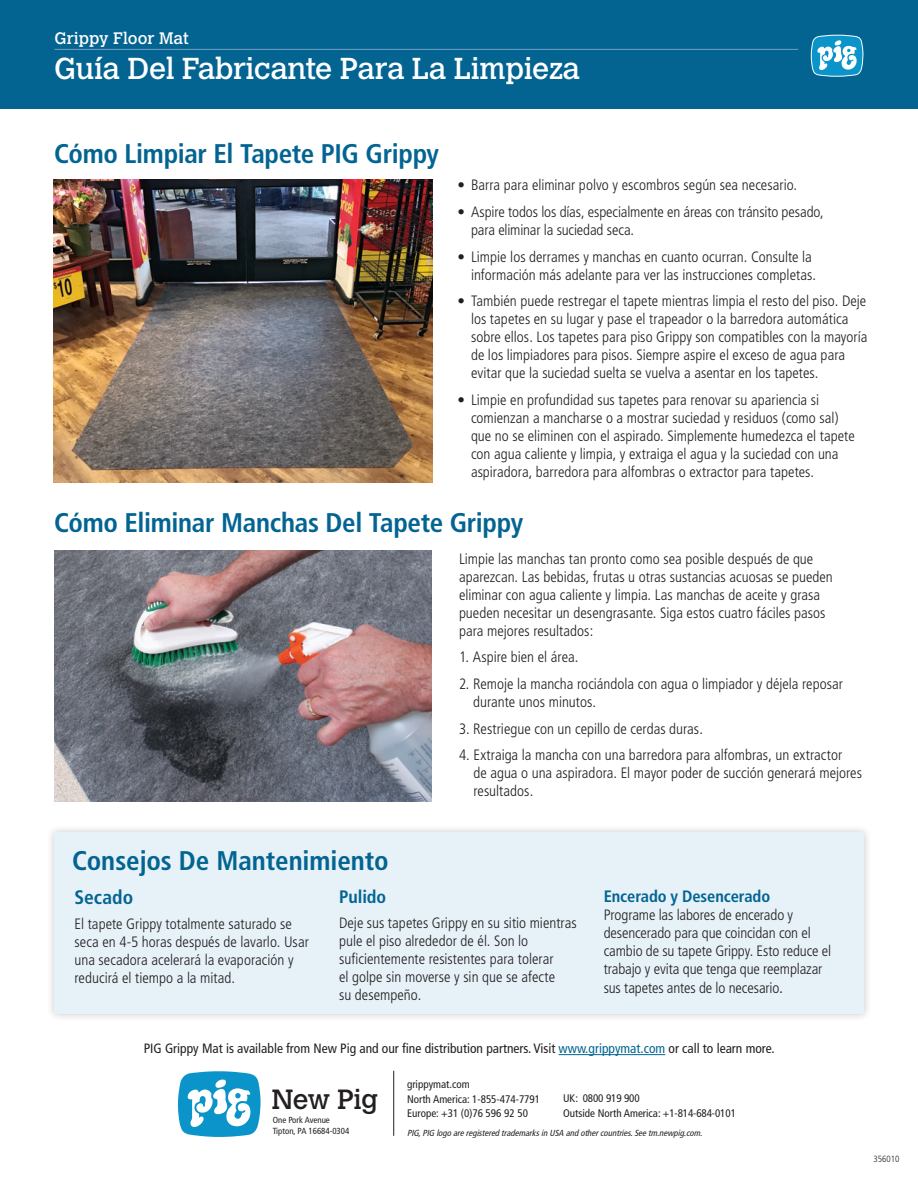
<style>
.page{position:relative;width:918px;height:1188px;background:#fff}
.page>*{position:absolute;margin:0;border:0;box-sizing:border-box;transform-origin:0 0}
.t1{font:30px "Calvert MT Std";letter-spacing:-.015em;color:#fff}
.t2{font:27.6px "Calvert MT Std";letter-spacing:-.03em;color:#231f20}
.t3{font:700 condensed 27px "Frutiger";letter-spacing:-.01em;color:#036492}
.t4{font:700 condensed 19.5px "Frutiger";color:#036492}
.t5{font:700 condensed 18px "Frutiger";color:#036492}
.t6{font:700 condensed 16.5px "Frutiger";letter-spacing:-.005em;color:#036492}
.t7{font:16.5px "Calvert MT Std";color:#fff}
.t8{font:300 condensed 15px/18px "Frutiger";color:#231f20}
.t9{font:condensed 13.5px "Frutiger";color:#231f20}
.t10{font:condensed 10.95px "Frutiger";color:#231f20}
.t11{font:300 condensed 9px "Frutiger";color:#231f20}
.t12{font:italic condensed 8.85px "Frutiger";color:#231f20}
.t13{font:condensed 8.85px "Frutiger";color:#231f20}
.s1{font-size:16.5px}
.s2{color:#036492}
</style>
<div class="page">
<img style="left:54px;top:551px;width:378px;height:250px">
<img style="left:54px;top:179px;width:378px;height:304px">
<hr style="left:393px;top:1071px;width:1px;height:65px;background:#231f20">
<svg style="left:178px;top:1071px;width:83px;height:66px"></svg>
<hr style="left:559px;top:1054px;width:106px;height:1px;background:#036492">
<div style="left:46px;top:824px;width:826px;height:198px;background:#231f20;opacity:.25"></div>
<div style="left:54px;top:832px;width:810px;height:182px;background:#e6f1f8"></div>
<div style="left:0;top:0;width:918px;height:109px;background:#036492"></div>
<svg style="left:811px;top:34px;width:52px;height:43px"></svg>
<hr style="left:55px;top:49px;width:743px;height:1px;background:#75a0c1">
<p class="t7" style="left:55px;top:28px;width:136px">Grippy Floor Mat</p>
<p class="t1" style="left:54px;top:51px;width:528px">Guía Del Fabricante Para La Limpieza</p>
<p class="t3" style="left:54px;top:137px;width:387px">Cómo Limpiar El Tapete PIG Grippy</p>
<p class="t8" style="left:458px;top:176px;width:341px">• Barra para eliminar polvo y escombros según sea necesario.</p>
<p class="t8" style="left:471px;top:203px;width:354px;text-indent:-14px">• Aspire todos los días, especialmente en áreas con tránsito pesado, para eliminar la suciedad seca.</p>
<p class="t8" style="left:458px;top:248px;width:360px;text-align:right">• Limpie los derrames y manchas en cuanto ocurran. Consulte la información más adelante para ver las instrucciones completas.</p>
<p class="t8" style="left:471px;top:292px;width:398px;text-indent:-14px">• También puede restregar el tapete mientras limpia el resto del piso. Deje los tapetes en su lugar y pase el trapeador o la barredora automática sobre ellos. Los tapetes para piso Grippy son compatibles con la mayoría de los limpiadores para pisos. Siempre aspire el exceso de agua para evitar que la suciedad suelta se vuelva a asentar en los tapetes.</p>
<p class="t8" style="left:471px;top:391px;width:385px;text-indent:-14px">• Limpie en profundidad sus tapetes para renovar su apariencia si comienzan a mancharse o a mostrar suciedad y residuos (como sal) que no se eliminen con el aspirado. Simplemente humedezca el tapete con agua caliente y limpia, y extraiga el agua y la suciedad con una aspiradora, barredora para alfombras o extractor para tapetes.</p>
<p class="t3" style="left:54px;top:507px;width:471px">Cómo Eliminar Manchas Del Tapete Grippy</p>
<p class="t8" style="left:459px;top:550px;width:375px">Limpie las manchas tan pronto como sea posible después de que aparezcan. Las bebidas, frutas u otras sustancias acuosas se pueden eliminar con agua caliente y limpia. Las manchas de aceite y grasa pueden necesitar un desengrasante. Siga estos cuatro fáciles pasos para mejores resultados:</p>
<p class="t8" style="left:459px;top:648px;width:121px">1. Aspire bien el área.</p>
<p class="t8" style="left:473px;top:675px;width:371px;text-indent:-14px">2. Remoje la mancha rociándola con agua o limpiador y déjela reposar durante unos minutos.</p>
<p class="t8" style="left:459px;top:720px;width:245px">3. Restriegue con un cepillo de cerdas duras.</p>
<p class="t8" style="left:473px;top:746px;width:390px;text-indent:-14px">4. Extraiga la mancha con una barredora para alfombras, un extractor<br>de agua o una aspiradora. El mayor poder de succión generará mejores resultados.</p>
<p class="t3" style="left:72px;top:845px;width:318px">Consejos De Mantenimiento</p>
<p class="t4" style="left:75px;top:886px;width:60px">Secado</p>
<p class="t8" style="left:75px;top:915px;width:236px">El tapete Grippy totalmente saturado se seca en 4-5 horas después de lavarlo. Usar una secadora acelerará la evaporación y reducirá el tiempo a la mitad.</p>
<p class="t5" style="left:339px;top:886px;width:49px">Pulido</p>
<p class="t8" style="left:339px;top:914px;width:239px">Deje sus tapetes Grippy en su sitio mientras pule el piso alrededor de él. Son lo suficientemente resistentes para tolerar<br>el golpe sin moverse y sin que se afecte<br>su desempeño.</p>
<p class="t6" style="left:604px;top:886px;width:168px">Encerado y Desencerado</p>
<p class="t8" style="left:604px;top:906px;width:229px">Programe las labores de encerado y desencerado para que coincidan con el cambio de su tapete Grippy. Esto reduce el trabajo y evita que tenga que reemplazar</p>
<p class="t8" style="left:604px;top:979px;width:181px">sus tapetes antes de lo necesario<span class="s1">.</span></p>
<p class="t9" style="left:144px;top:1041px;width:632px">PIG Grippy Mat is available from New Pig and our fine distribution partners. Visit <span class="s2">www.grippymat.com</span> or call to learn more.</p>
<p class="t2" style="left:272px;top:1083px;width:108px">New Pig</p>
<p class="t13" style="left:273px;top:1115px;width:59px">One Pork Avenue</p>
<p class="t13" style="left:273px;top:1126px;width:78px">Tipton, PA 16684-0304</p>
<p class="t10" style="left:407px;top:1078px;width:64px">grippymat.com</p>
<p class="t10" style="left:407px;top:1092px;width:135px">North America: 1-855-474-7791</p>
<p class="t10" style="left:407px;top:1107px;width:122px">Europe: +31 (0)76 596 92 50</p>
<p class="t10" style="left:563px;top:1092px;width:78px">UK: 0800 919 900</p>
<p class="t10" style="left:563px;top:1106px;width:174px">Outside North America: +1-814-684-0101</p>
<p class="t12" style="left:407px;top:1128px;width:299px">PIG,PIG logo areregistered trademarksin USA and othercountries.Seetm.newpig.com.</p>
<p class="t11" style="left:873px;top:1154px;width:27px">356010</p>
</div>
